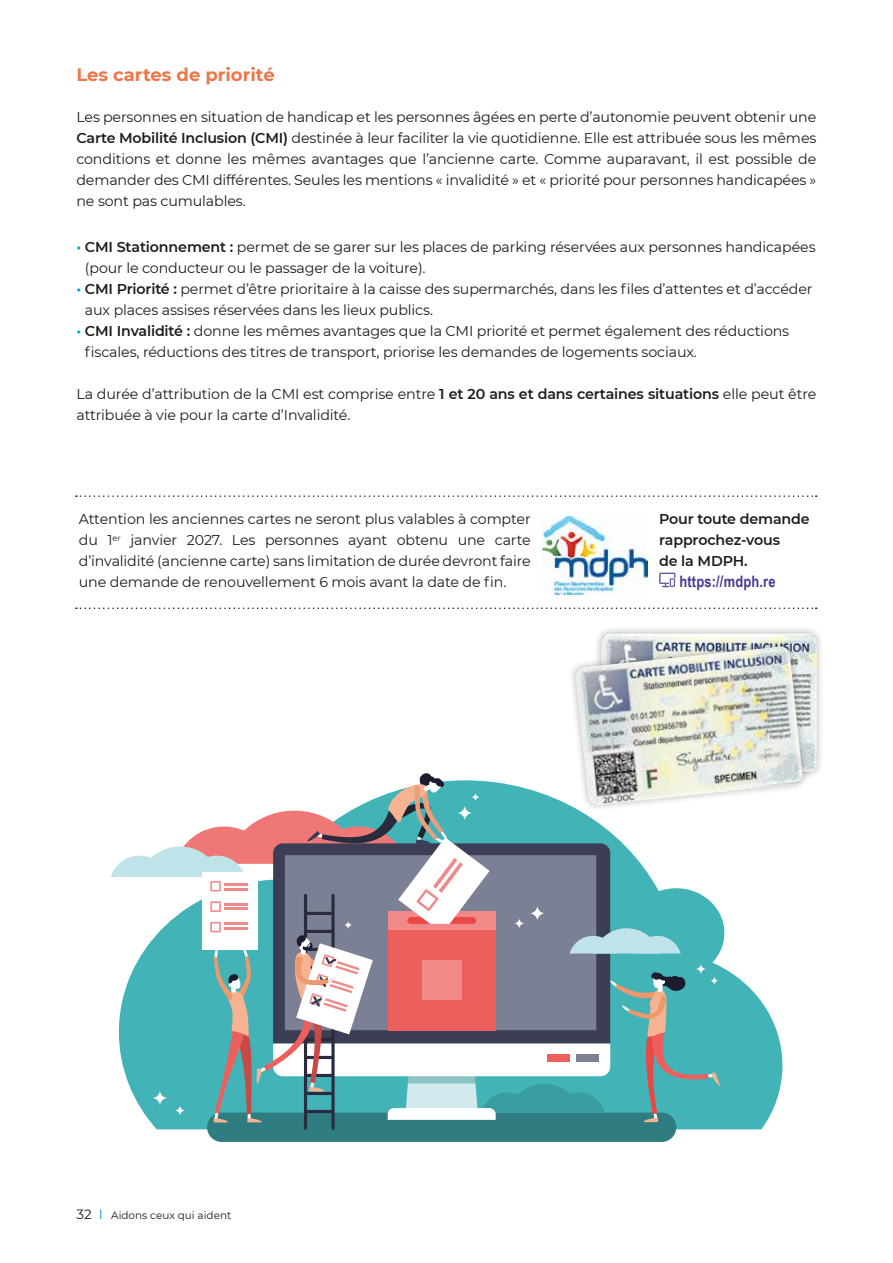
<style>
.page{position:relative;width:893px;height:1263px;background:#fff}
.page>*{position:absolute;margin:0;border:0;box-sizing:border-box;transform-origin:0 0}
.t1{font:700 18px "Montserrat";color:#ef7648}
.t2{font:700 15.75px "Arial Narrow";letter-spacing:.01em;color:#4a398f}
.t3{font:14.25px/21px "Montserrat";letter-spacing:-.01em;color:#1d1d1b}
.t4{font:600 14.25px/21px "Montserrat";letter-spacing:-.01em;color:#1d1d1b}
.t5{font:10.5px "Montserrat";color:#1d1d1b}
.s1{font-weight:600}
.s2{font-weight:600;color:#00a4c4}
.s3{font-size:13.5px}
.s4{font-size:13.5px;color:#00a4c4}
</style>
<div class="page">
<div style="left:594px;top:626px;width:231px;height:154px;background:#1d1d1b;opacity:.33"></div>
<img style="left:601px;top:634px;width:216px;height:139px">
<div style="left:568px;top:639px;width:242px;height:173px;background:#1d1d1b;opacity:.33"></div>
<img style="left:575px;top:647px;width:228px;height:158px">
<svg style="left:659px;top:573px;width:16px;height:14px"></svg>
<svg style="left:76px;top:495px;width:741px;height:2px"></svg>
<svg style="left:76px;top:607px;width:741px;height:2px"></svg>
<img style="left:542px;top:516px;width:105px;height:79px">
<svg style="left:720px;top:780px;width:62px;height:349px"></svg>
<div style="left:207px;top:1112px;width:469px;height:30px;background:#2f7d81;border-radius:15px"></div>
<svg style="left:111px;top:773px;width:609px;height:357px"></svg>
<hr style="left:225px;top:884px;width:23px;height:2px;background:#f18988">
<hr style="left:225px;top:888px;width:23px;height:3px;background:#f18988">
<hr style="left:225px;top:903px;width:23px;height:2px;background:#f18988">
<hr style="left:225px;top:908px;width:23px;height:2px;background:#f18988">
<hr style="left:225px;top:923px;width:23px;height:2px;background:#f18988">
<hr style="left:225px;top:927px;width:23px;height:2px;background:#f18988">
<svg style="left:514px;top:918px;width:11px;height:11px"></svg>
<svg style="left:175px;top:1105px;width:10px;height:11px"></svg>
<svg style="left:695px;top:963px;width:11px;height:11px"></svg>
<svg style="left:710px;top:976px;width:9px;height:9px"></svg>
<svg style="left:471px;top:793px;width:9px;height:8px"></svg>
<svg style="left:344px;top:920px;width:9px;height:9px"></svg>
<svg style="left:529px;top:905px;width:16px;height:16px"></svg>
<svg style="left:457px;top:805px;width:16px;height:16px"></svg>
<svg style="left:152px;top:1090px;width:16px;height:16px"></svg>
<p class="t1" style="left:76px;top:62px;width:200px">Les cartes de priorité</p>
<p class="t3" style="left:76px;top:106px;width:741px;text-align:justify">Les personnes en situation de handicap et les personnes âgées en perte d’autonomie peuvent obtenir une <span class="s1">Carte Mobilité Inclusion (CMI)</span> destinée à leur faciliter la vie quotidienne. Elle est attribuée sous les mêmes conditions et donne les mêmes avantages que l’ancienne carte. Comme auparavant, il est possible de demander des CMI différentes. Seules les mentions « invalidité » et « priorité pour personnes handicapées » ne sont pas cumulables.</p>
<p class="t3" style="left:85px;top:236px;width:732px;text-indent:-9px"><span class="s2">•</span> <span class="s1">CMI Stationnement :</span> permet de se garer sur les places de parking réservées aux personnes handicapées (pour le conducteur ou le passager de la voiture).</p>
<p class="t3" style="left:85px;top:278px;width:729px;text-indent:-9px"><span class="s2">•</span> <span class="s1">CMI Priorité :</span> permet d’être prioritaire à la caisse des supermarchés, dans les files d’attentes et d’accéder aux places assises réservées dans les lieux publics.</p>
<p class="t3" style="left:85px;top:320px;width:706px;text-indent:-9px"><span class="s2">•</span> <span class="s1">CMI Invalidité :</span> donne les mêmes avantages que la CMI priorité et permet également des réductions fiscales, réductions des titres de transport, priorise les demandes de logements sociaux.</p>
<p class="t3" style="left:76px;top:383px;width:741px">La durée d’attribution de la CMI est comprise entre <span class="s1">1 et 20 ans et dans certaines situations</span> elle peut être attribuée à vie pour la carte d’Invalidité.</p>
<p class="t3" style="left:79px;top:508px;width:453px;text-align:justify">Attention les anciennes cartes ne seront plus valables à compter du 1<sup>er</sup> janvier 2027. Les personnes ayant obtenu une carte d’invalidité (ancienne carte) sans limitation de durée devront faire une demande de renouvellement 6 mois avant la date de fin.</p>
<p class="t4" style="left:659px;top:508px;width:152px">Pour toute demande rapprochez-vous<br>de la MDPH.</p>
<p class="t2" style="left:679px;top:570px;width:98px">https://mdph.re</p>
<p class="t5" style="left:77px;top:1208px;width:156px"><span class="s3">32</span> <span class="s4">I</span> Aidons ceux qui aident</p>
</div>
